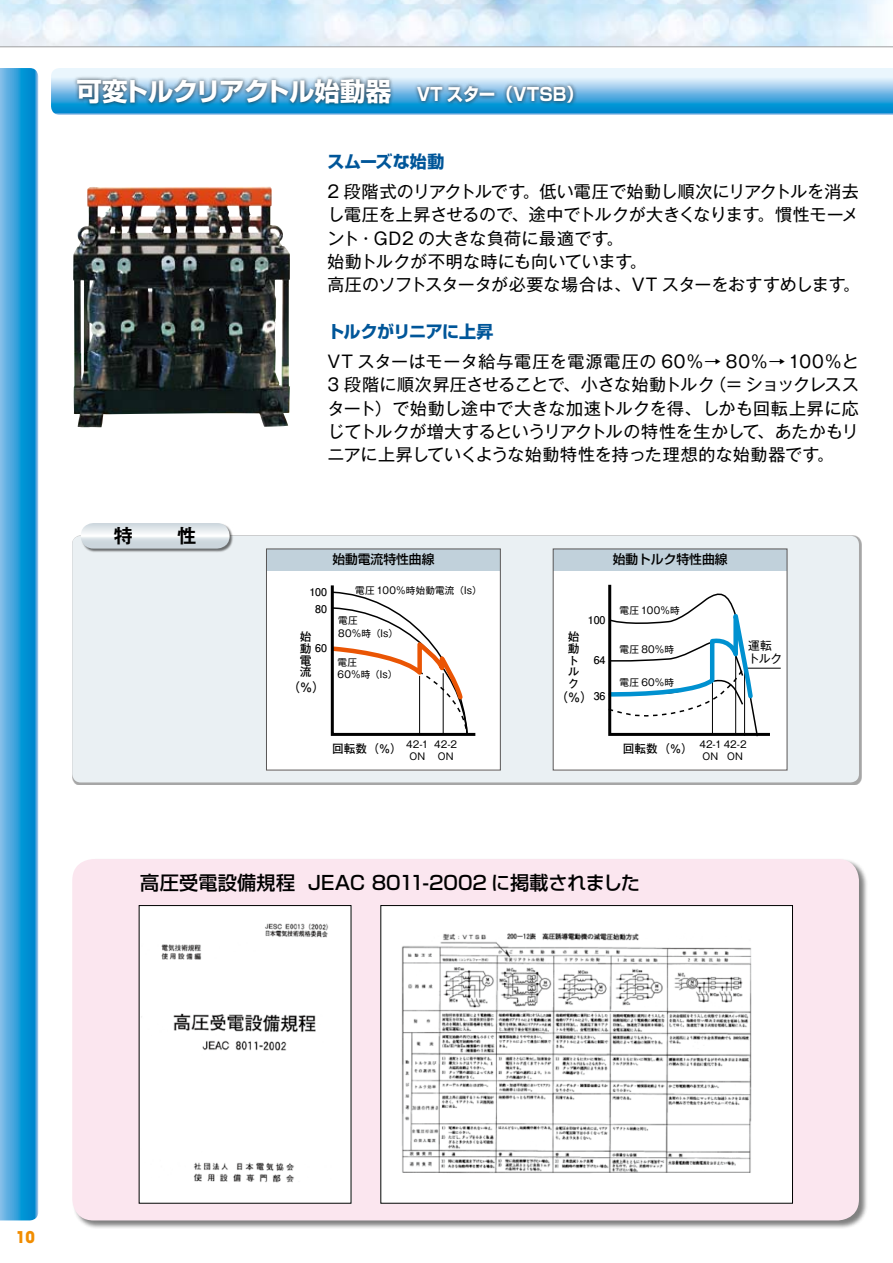
<style>
.page{position:relative;width:893px;height:1263px;background:#fff}
.page>*{position:absolute;margin:0;border:0;box-sizing:border-box;transform-origin:0 0}
.t1{font:700 25.5px "Shin Go Pro";letter-spacing:-.025em;color:#fff}
.t2{font:500 19.2px "Shin Go Pro";color:#000}
.t3{font:700 19.2px "Gothic MB101 Pro De";color:#000}
.t4{font:16.95px/23.4px "Gothic MB101 Pro";letter-spacing:.005em;color:#000}
.t5{font:700 16.95px "Shin Go Pro";letter-spacing:-.02em;color:#005699}
.t6{font:700 16.95px "Shin Go Pro";color:#005699}
.t7{font:700 16.95px "Bauhaus";color:#f18d00}
.t8{font:500 12.75px "Shin Go Pro";color:#000}
.t9{font:700 12.75px "Futo Go B101 Pro";color:#000}
.t10{font:700 11.7px/11.7px "Futo Go B101 Pro";color:#000}
.t11{font:11.7px/12.6px "Gothic MB101 Pro";color:#000}
.t12{font:700 10.65px/17.2px "Futo Go B101 Pro";color:#000;text-align:center}
.t13{font:9.6px/12.6px "Gothic MB101 Pro";letter-spacing:.025em;color:#000}
.s1{font-size:17.85px}
.s2{font-size:11.7px}
</style>
<div class="page">
<svg style="left:0;top:68px;width:38px;height:1152px;background:#33a0da"></svg>
<svg style="left:0;top:20px;width:893px;height:28px"></svg>
<svg style="left:51px;top:68px;width:842px;height:47px;background:#81c3e8"></svg>
<div style="left:72px;top:858px;width:796px;height:371px;background:#000;opacity:.5"></div>
<div style="left:72px;top:859px;width:787px;height:361px;background:#fbe6ef;border-radius:21px"></div>
<div style="left:72px;top:536px;width:787px;height:246px;background:#eaf0f3;border-radius:9px"></div>
<div style="left:73px;top:75px;width:505px;height:33px;background:#000;opacity:.75"></div>
<div style="left:81px;top:523px;width:153px;height:29px;background:#000;opacity:.55"></div>
<svg style="left:81px;top:523px;width:149px;height:26px"></svg>
<img style="left:73px;top:187px;width:217px;height:241px">
<img style="left:141px;top:907px;width:208px;height:294px">
<img style="left:383px;top:907px;width:408px;height:294px">
<div style="left:381px;top:905px;width:412px;height:298px;border:1px solid #000"></div>
<div style="left:266px;top:549px;width:234px;height:221px;background:#fff"></div>
<div style="left:266px;top:549px;width:234px;height:21px;background:#c1d1db"></div>
<div style="left:266px;top:549px;width:235px;height:221px;border:1px solid #595757"></div>
<svg style="left:330px;top:585px;width:146px;height:151px"></svg>
<div style="left:553px;top:549px;width:234px;height:221px;background:#fff"></div>
<div style="left:553px;top:549px;width:234px;height:21px;background:#c1d1db"></div>
<hr style="left:746px;top:668px;width:35px;height:1px;background:#000">
<svg style="left:608px;top:584px;width:165px;height:153px"></svg>
<h1 class="t1" style="left:77px;top:71px;width:508px">可変トルクリアクトル始動器　<span class="s1">VT スター（VTSB）</span></h1>
<p class="t6" style="left:327px;top:148px;width:118px">スムーズな始動</p>
<p class="t4" style="left:327px;top:177px;width:534px">2 段階式のリアクトルです。低い電圧で始動し順次にリアクトルを消去し電圧を上昇させるので、途中でトルクが大きくなります。慣性モーメント・GD2 の大きな負荷に最適です。<br>始動トルクが不明な時にも向いています。<br>高圧のソフトスタータが必要な場合は、VT スターをおすすめします。</p>
<p class="t5" style="left:327px;top:318px;width:168px">トルクがリニアに上昇</p>
<p class="t3" style="left:114px;top:520px;width:21px">特</p>
<p class="t3" style="left:178px;top:520px;width:21px">性</p>
<p class="t4" style="left:327px;top:347px;width:533px;text-align:justify">VT スターはモータ給与電圧を電源電圧の 60％→ 80％→ 100％と3 段階に順次昇圧させることで、小さな始動トルク（= ショックレススタート）で始動し途中で大きな加速トルクを得、しかも回転上昇に応じてトルクが増大するというリアクトルの特性を生かして、あたかもリニアに上昇していくような始動特性を持った理想的な始動器です。</p>
<p class="t8" style="left:332px;top:549px;width:104px">始動電流特性曲線</p>
<p class="t12" style="left:309px;top:582px;width:19px">100<br>80</p>
<p class="t10" style="left:300px;top:629px;width:13px">始</p>
<p class="t12" style="left:300px;top:638px;width:29px"><span class="s2">動</span> 60</p>
<p class="t10" style="left:300px;top:653px;width:13px">電流</p>
<p class="t9" style="left:287px;top:677px;width:40px">（％）</p>
<p class="t13" style="left:355px;top:582px;width:128px">電圧 100％時始動電流（Is）</p>
<p class="t13" style="left:338px;top:613px;width:61px">電圧<br>80％時（Is）</p>
<p class="t13" style="left:338px;top:655px;width:61px">電圧<br>60％時（Is）</p>
<p class="t10" style="left:332px;top:741px;width:72px">回転数（％）</p>
<p class="t13" style="left:406px;top:736px;width:24px;text-align:center">42-1<br>ON</p>
<p class="t13" style="left:434px;top:736px;width:24px;text-align:center">42-2<br>ON</p>
<p class="t8" style="left:613px;top:549px;width:116px">始動トルク特性曲線</p>
<p class="t12" style="left:588px;top:610px;width:19px">100</p>
<p class="t10" style="left:568px;top:629px;width:13px">始動トルク</p>
<p class="t9" style="left:555px;top:687px;width:40px">（％）</p>
<p class="t12" style="left:594px;top:650px;width:13px">64</p>
<p class="t12" style="left:594px;top:685px;width:13px">36</p>
<p class="t13" style="left:619px;top:603px;width:62px">電圧 100％時</p>
<p class="t13" style="left:619px;top:642px;width:56px">電圧 80％時</p>
<p class="t13" style="left:619px;top:675px;width:56px">電圧 60％時</p>
<p class="t11" style="left:748px;top:638px;width:36px">運転トルク</p>
<p class="t10" style="left:623px;top:741px;width:72px">回転数（％）</p>
<p class="t13" style="left:703px;top:736px;width:45px;text-indent:-3px">42-1 42-2<br>ON</p>
<p class="t13" style="left:727px;top:749px;width:17px">ON</p>
<p class="t2" style="left:140px;top:867px;width:501px">高圧受電設備規程 JEAC 8011-2002 に掲載されました</p>
<p class="t7" style="left:16px;top:1227px;width:20px">10</p>
</div>
